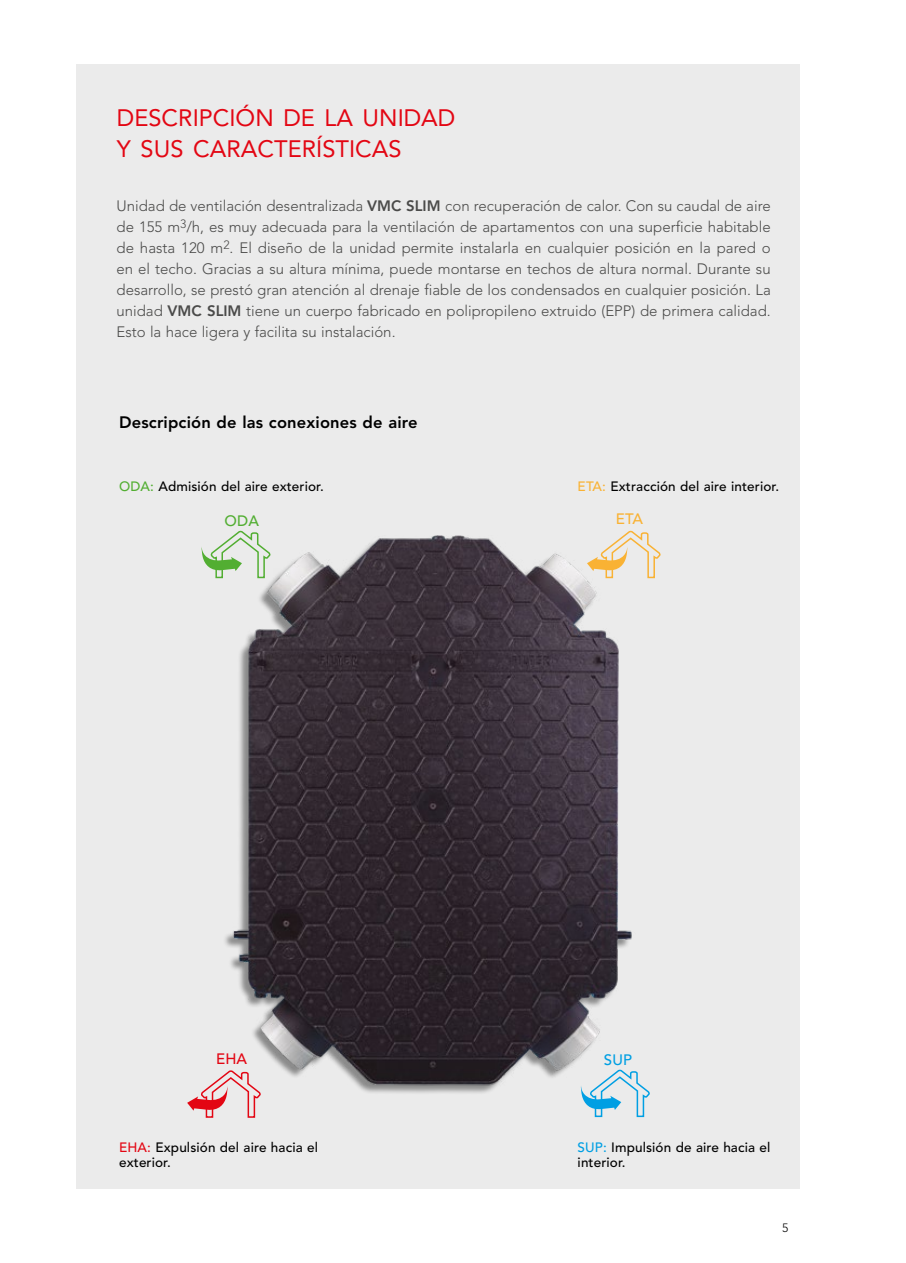
<style>
.page{position:relative;width:906px;height:1263px;background:#fff}
.page>*{position:absolute;margin:0;border:0;box-sizing:border-box;transform-origin:0 0}
.t1{font:23.7px/31.5px "Avenir LT Std";color:#e30613}
.t2{font:800 16.5px "Avenir LT Std";letter-spacing:.01em;color:#000}
.t3{font:300 15px/21px "Avenir LT Std";color:#4a4a49;text-align:justify}
.t4{font:500 15px "Avenir LT Std";color:#52ae32}
.t5{font:500 15px "Avenir LT Std";color:#009fe3}
.t6{font:500 15px "Avenir LT Std";color:#f9b234}
.t7{font:500 15px "Avenir LT Std";color:#e30613}
.t8{font:500 13.5px/15px "Avenir LT Std";letter-spacing:.01em;color:#000}
.t9{font:300 12px "Avenir LT Std";color:#000}
.s1{font-weight:800}
.s2{color:#52ae32}
.s3{color:#f9b234}
.s4{color:#e30613}
.s5{color:#009fe3}
</style>
<div class="page">
<div style="left:77px;top:64px;width:722px;height:1125px;background:#ebebeb"></div>
<svg style="left:201px;top:530px;width:58px;height:49px"></svg>
<svg style="left:587px;top:1089px;width:63px;height:29px"></svg>
<svg style="left:624px;top:530px;width:37px;height:49px"></svg>
<svg style="left:187px;top:1077px;width:69px;height:41px"></svg>
<img style="left:221px;top:535px;width:425px;height:570px">
<h1 class="t1" style="left:117px;top:102px;width:340px">DESCRIPCIÓN DE LA UNIDAD<br>Y SUS CARACTERÍSTICAS</h1>
<p class="t3" style="left:116px;top:195px;width:656px">Unidad de ventilación desentralizada <span class="s1">VMC SLIM</span> con recuperación de calor. Con su caudal de aire de 155 m<sup>3</sup>/h, es muy adecuada para la ventilación de apartamentos con una superficie habitable de hasta 120 m<sup>2</sup>. El diseño de la unidad permite instalarla en cualquier posición en la pared o en el techo. Gracias a su altura mínima, puede montarse en techos de altura normal. Durante su desarrollo, se prestó gran atención al drenaje fiable de los condensados en cualquier posición. La unidad <span class="s1">VMC SLIM</span> tiene un cuerpo fabricado en polipropileno extruido (EPP) de primera calidad.<br>Esto la hace ligera y facilita su instalación.</p>
<p class="t2" style="left:119px;top:412px;width:300px">Descripción de las conexiones de aire</p>
<p class="t8" style="left:119px;top:479px;width:206px"><span class="s2">ODA:</span> Admisión del aire exterior.</p>
<p class="t4" style="left:225px;top:512px;width:36px">ODA</p>
<p class="t8" style="left:577px;top:479px;width:203px"><span class="s3">ETA:</span> Extracción del aire interior.</p>
<p class="t6" style="left:616px;top:511px;width:29px">ETA</p>
<p class="t7" style="left:216px;top:1050px;width:33px">EHA</p>
<p class="t8" style="left:119px;top:1140px;width:200px"><span class="s4">EHA:</span> Expulsión del aire hacia el exterior.</p>
<p class="t5" style="left:604px;top:1051px;width:30px">SUP</p>
<p class="t8" style="left:577px;top:1140px;width:194px"><span class="s5">SUP:</span> Impulsión de aire hacia el interior.</p>
<p class="t9" style="left:782px;top:1221px;width:8px">5</p>
</div>
